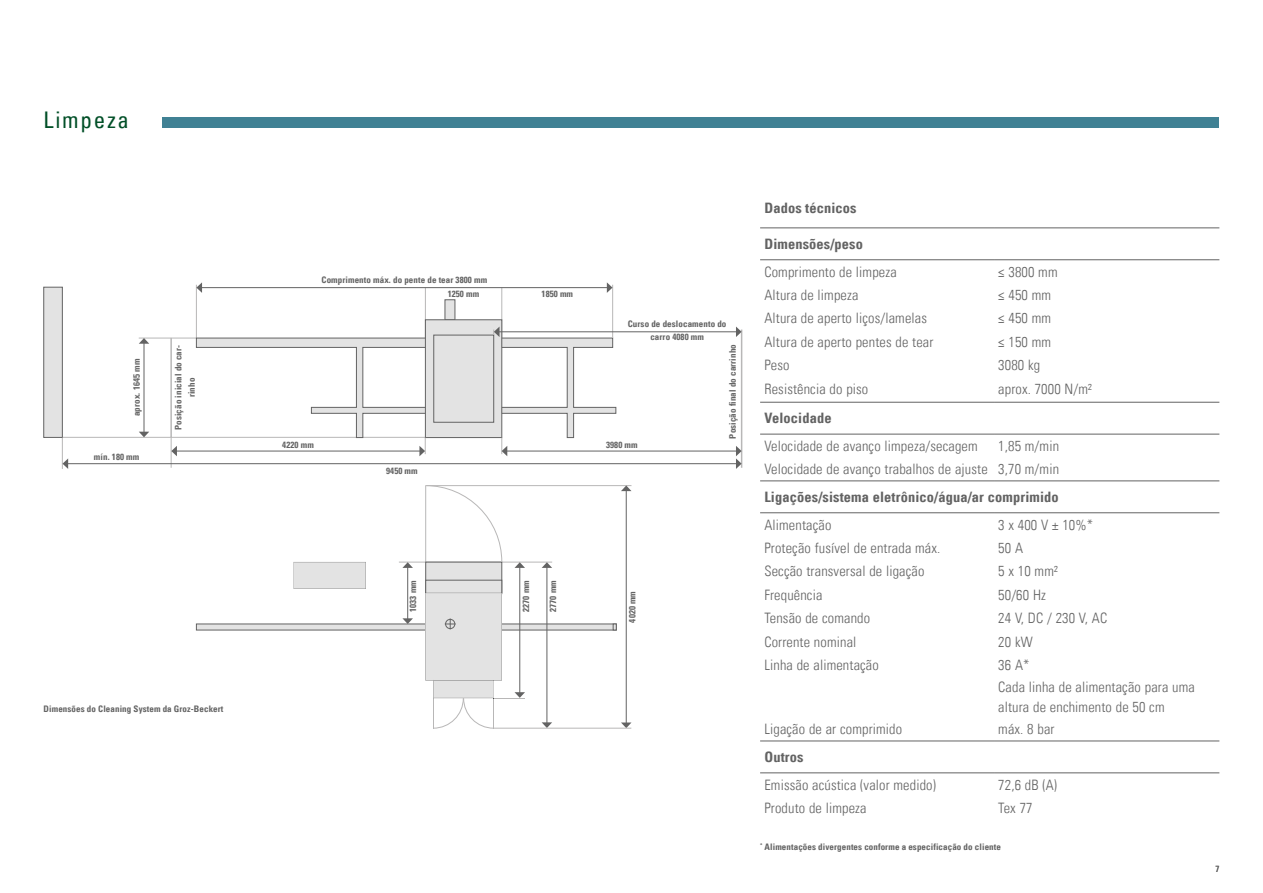
<style>
.page{position:relative;width:1263px;height:893px;background:#fff}
.page>*{position:absolute;margin:0;border:0;box-sizing:border-box;transform-origin:0 0}
.t1{font:condensed 22.95px "Univers Com 57";letter-spacing:.075em;color:#014f27}
.t2{font:14.4px/23px "Univers Com 47 Light Cond";letter-spacing:.01em;color:#636363;text-align:right}
.t3{font:14.4px "Univers Com 67 Bold Cond";letter-spacing:.01em;color:#636363}
.t4{font:9px/13.4px "Univers Com 67 Bold Cond";letter-spacing:.01em;color:#636363;text-align:center}
.t5{font:condensed 9px "Univers Com 57";color:#636363}
</style>
<div class="page">
<hr style="left:399px;top:562px;width:153px;height:1px;background:#b8b7b7">
<hr style="left:196px;top:285px;width:1px;height:53px;background:#b8b7b7">
<hr style="left:425px;top:288px;width:1px;height:50px;background:#b8b7b7">
<hr style="left:501px;top:288px;width:1px;height:50px;background:#b8b7b7">
<hr style="left:139px;top:338px;width:58px;height:1px;background:#b8b7b7">
<hr style="left:63px;top:437px;width:362px;height:1px;background:#b8b7b7">
<hr style="left:171px;top:436px;width:1px;height:32px;background:#b8b7b7">
<div style="left:44px;top:287px;width:19px;height:151px;background:#e3e3e3;border:1px solid #636363"></div>
<div style="left:445px;top:300px;width:10px;height:20px;background:#e3e3e3;border:1px solid #636363"></div>
<div style="left:425px;top:320px;width:77px;height:118px;background:#e3e3e3;border:1px solid #636363"></div>
<svg style="left:294px;top:562px;width:72px;height:27px;background:#dfdfdf"></svg>
<svg style="left:196px;top:624px;width:229px;height:6px"></svg>
<svg style="left:502px;top:624px;width:111px;height:6px"></svg>
<hr style="left:62px;top:438px;width:1px;height:31px;background:#b8b7b7">
<hr style="left:612px;top:285px;width:1px;height:53px;background:#b8b7b7">
<hr style="left:427px;top:485px;width:204px;height:1px;background:#b8b7b7">
<hr style="left:741px;top:330px;width:1px;height:138px;background:#b8b7b7">
<hr style="left:201px;top:287px;width:407px;height:1px;background:#636363">
<svg style="left:196px;top:282px;width:6px;height:11px"></svg>
<svg style="left:607px;top:282px;width:5px;height:11px"></svg>
<hr style="left:499px;top:332px;width:238px;height:1px;background:#636363">
<svg style="left:736px;top:327px;width:6px;height:10px"></svg>
<hr style="left:506px;top:451px;width:231px;height:1px;background:#636363">
<svg style="left:493px;top:327px;width:123px;height:129px"></svg>
<hr style="left:176px;top:451px;width:244px;height:1px;background:#636363">
<svg style="left:171px;top:446px;width:6px;height:10px"></svg>
<svg style="left:196px;top:338px;width:231px;height:118px"></svg>
<hr style="left:144px;top:343px;width:1px;height:90px;background:#636363">
<svg style="left:139px;top:432px;width:10px;height:5px"></svg>
<svg style="left:139px;top:338px;width:10px;height:6px"></svg>
<hr style="left:67px;top:463px;width:670px;height:1px;background:#636363">
<svg style="left:63px;top:458px;width:5px;height:11px"></svg>
<svg style="left:736px;top:446px;width:6px;height:23px"></svg>
<hr style="left:626px;top:490px;width:1px;height:233px;background:#636363">
<svg style="left:621px;top:722px;width:10px;height:6px"></svg>
<svg style="left:621px;top:485px;width:10px;height:6px"></svg>
<hr style="left:519px;top:567px;width:1px;height:126px;background:#636363">
<svg style="left:514px;top:692px;width:11px;height:6px"></svg>
<svg style="left:514px;top:562px;width:11px;height:6px"></svg>
<hr style="left:407px;top:567px;width:1px;height:52px;background:#636363">
<svg style="left:402px;top:618px;width:11px;height:6px"></svg>
<svg style="left:402px;top:562px;width:11px;height:6px"></svg>
<hr style="left:547px;top:567px;width:1px;height:156px;background:#636363">
<svg style="left:542px;top:722px;width:10px;height:6px"></svg>
<svg style="left:542px;top:562px;width:10px;height:6px"></svg>
<hr style="left:170px;top:338px;width:2px;height:99px;background:#b8b7b7">
<div style="left:425px;top:562px;width:77px;height:31px;background:#e3e3e3;border:1px solid #636363"></div>
<div style="left:425px;top:580px;width:77px;height:14px;background:#e3e3e3;border:1px solid #636363"></div>
<svg style="left:425px;top:485px;width:77px;height:77px"></svg>
<svg style="left:613px;top:624px;width:3px;height:6px"></svg>
<hr style="left:493px;top:728px;width:138px;height:1px;background:#b8b7b7">
<hr style="left:493px;top:698px;width:32px;height:1px;background:#b8b7b7">
<svg style="left:425px;top:593px;width:77px;height:135px"></svg>
<div style="left:162px;top:117px;width:1057px;height:11px;background:#408194"></div>
<hr style="left:760px;top:227px;width:234px;height:1px;background:#636363">
<hr style="left:994px;top:227px;width:225px;height:1px;background:#636363">
<hr style="left:760px;top:259px;width:234px;height:1px;background:#636363">
<hr style="left:994px;top:259px;width:225px;height:1px;background:#636363">
<hr style="left:760px;top:512px;width:234px;height:1px;background:#636363">
<hr style="left:994px;top:512px;width:225px;height:1px;background:#636363">
<hr style="left:760px;top:741px;width:234px;height:1px;background:#636363">
<hr style="left:994px;top:741px;width:225px;height:1px;background:#636363">
<hr style="left:760px;top:772px;width:234px;height:1px;background:#636363">
<hr style="left:994px;top:772px;width:225px;height:1px;background:#636363">
<hr style="left:760px;top:480px;width:234px;height:1px;background:#636363">
<hr style="left:994px;top:480px;width:225px;height:1px;background:#636363">
<hr style="left:760px;top:402px;width:234px;height:1px;background:#636363">
<hr style="left:994px;top:402px;width:225px;height:1px;background:#636363">
<hr style="left:760px;top:434px;width:234px;height:1px;background:#636363">
<hr style="left:994px;top:434px;width:225px;height:1px;background:#636363">
<h1 class="t1" style="left:44px;top:105px;width:87px">Limpeza</h1>
<p class="t4" style="left:130px;top:416px;width:59px;rotate:-90deg">aprox. 1645 mm</p>
<p class="t4" style="left:94px;top:450px;width:47px">mín. 180 mm</p>
<p class="t4" style="left:172px;top:430px;width:86px;rotate:-90deg">Posição inicial do car&shy;rinho</p>
<p class="t4" style="left:44px;top:702px;width:181px">Dimensões do Cleaning System da Groz-Beckert</p>
<p class="t4" style="left:322px;top:273px;width:167px">Comprimento máx. do pente de tear 3800 mm</p>
<p class="t4" style="left:448px;top:287px;width:33px">1250 mm</p>
<p class="t4" style="left:542px;top:287px;width:33px">1850 mm</p>
<p class="t4" style="left:628px;top:317px;width:100px">Curso de deslocamento do carro 4080 mm</p>
<p class="t4" style="left:726px;top:438px;width:96px;rotate:-90deg">Posição final do carrinho</p>
<p class="t4" style="left:282px;top:438px;width:33px">4220 mm</p>
<p class="t4" style="left:606px;top:438px;width:33px">3980 mm</p>
<p class="t4" style="left:386px;top:464px;width:33px">9450 mm</p>
<p class="t4" style="left:406px;top:612px;width:33px;rotate:-90deg">1033 mm</p>
<p class="t4" style="left:519px;top:612px;width:33px;rotate:-90deg">2270 mm</p>
<p class="t4" style="left:546px;top:612px;width:33px;rotate:-90deg">2770 mm</p>
<p class="t4" style="left:625px;top:623px;width:33px;rotate:-90deg">4020 mm</p>
<p class="t3" style="left:764px;top:199px;width:94px">Dados técnicos</p>
<p class="t3" style="left:764px;top:235px;width:100px">Dimensões/peso</p>
<p class="t2" style="left:764px;top:260px;width:134px">Comprimento de limpeza</p>
<p class="t2" style="left:998px;top:260px;width:61px">≤ 3800 mm</p>
<p class="t2" style="left:764px;top:283px;width:96px">Altura de limpeza</p>
<p class="t2" style="left:998px;top:283px;width:54px">≤ 450 mm</p>
<p class="t2" style="left:764px;top:307px;width:164px">Altura de aperto liços/lamelas</p>
<p class="t2" style="left:998px;top:307px;width:54px">≤ 450 mm</p>
<p class="t2" style="left:764px;top:330px;width:171px">Altura de aperto pentes de tear</p>
<p class="t2" style="left:998px;top:330px;width:54px">≤ 150 mm</p>
<p class="t2" style="left:764px;top:354px;width:27px">Peso</p>
<p class="t2" style="left:998px;top:354px;width:43px">3080 kg</p>
<p class="t2" style="left:764px;top:377px;width:105px">Resistência do piso</p>
<p class="t2" style="left:998px;top:377px;width:95px">aprox. 7000 N/m²</p>
<p class="t3" style="left:764px;top:409px;width:69px">Velocidade</p>
<p class="t2" style="left:764px;top:435px;width:215px">Velocidade de avanço limpeza/secagem</p>
<p class="t2" style="left:764px;top:435px;width:296px">1,85 m/min<br>Velocidade de avanço trabalhos de ajuste 3,70 m/min</p>
<p class="t3" style="left:764px;top:488px;width:296px">Ligações/sistema eletrônico/água/ar comprimido</p>
<p class="t2" style="left:764px;top:513px;width:69px">Alimentação</p>
<p class="t2" style="left:998px;top:513px;width:96px">3 x 400 V ± 10%*</p>
<p class="t2" style="left:764px;top:536px;width:178px">Proteção fusível de entrada máx.</p>
<p class="t2" style="left:998px;top:536px;width:26px">50 A</p>
<p class="t2" style="left:764px;top:560px;width:162px">Secção transversal de ligação</p>
<p class="t2" style="left:998px;top:560px;width:61px">5 x 10 mm²</p>
<p class="t2" style="left:764px;top:583px;width:60px">Frequência</p>
<p class="t2" style="left:998px;top:583px;width:49px">50/60 Hz</p>
<p class="t2" style="left:764px;top:607px;width:107px">Tensão de comando</p>
<p class="t2" style="left:998px;top:607px;width:110px">24 V, DC / 230 V, AC</p>
<p class="t2" style="left:764px;top:630px;width:94px">Corrente nominal</p>
<p class="t2" style="left:998px;top:630px;width:36px">20 kW</p>
<p class="t2" style="left:764px;top:653px;width:116px">Linha de alimentação</p>
<p class="t2" style="left:998px;top:654px;width:198px;line-height:22.5px;text-align:left">36 A*<br>Cada linha de alimentação para uma</p>
<p class="t2" style="left:998px;top:695px;width:168px">altura de enchimento de 50 cm</p>
<p class="t2" style="left:764px;top:718px;width:139px">Ligação de ar comprimido</p>
<p class="t2" style="left:998px;top:718px;width:58px">máx. 8 bar</p>
<p class="t3" style="left:764px;top:748px;width:41px">Outros</p>
<p class="t2" style="left:764px;top:773px;width:173px">Emissão acústica (valor medido)</p>
<p class="t2" style="left:998px;top:773px;width:60px">72,6 dB (A)</p>
<p class="t2" style="left:764px;top:797px;width:104px">Produto de limpeza</p>
<p class="t2" style="left:998px;top:797px;width:36px">Tex 77</p>
<p class="t4" style="left:760px;top:840px;width:242px"><sup>*</sup> Alimentações divergentes conforme a especificação do cliente</p>
<p class="t5" style="left:1215px;top:863px;width:5px">7</p>
</div>
